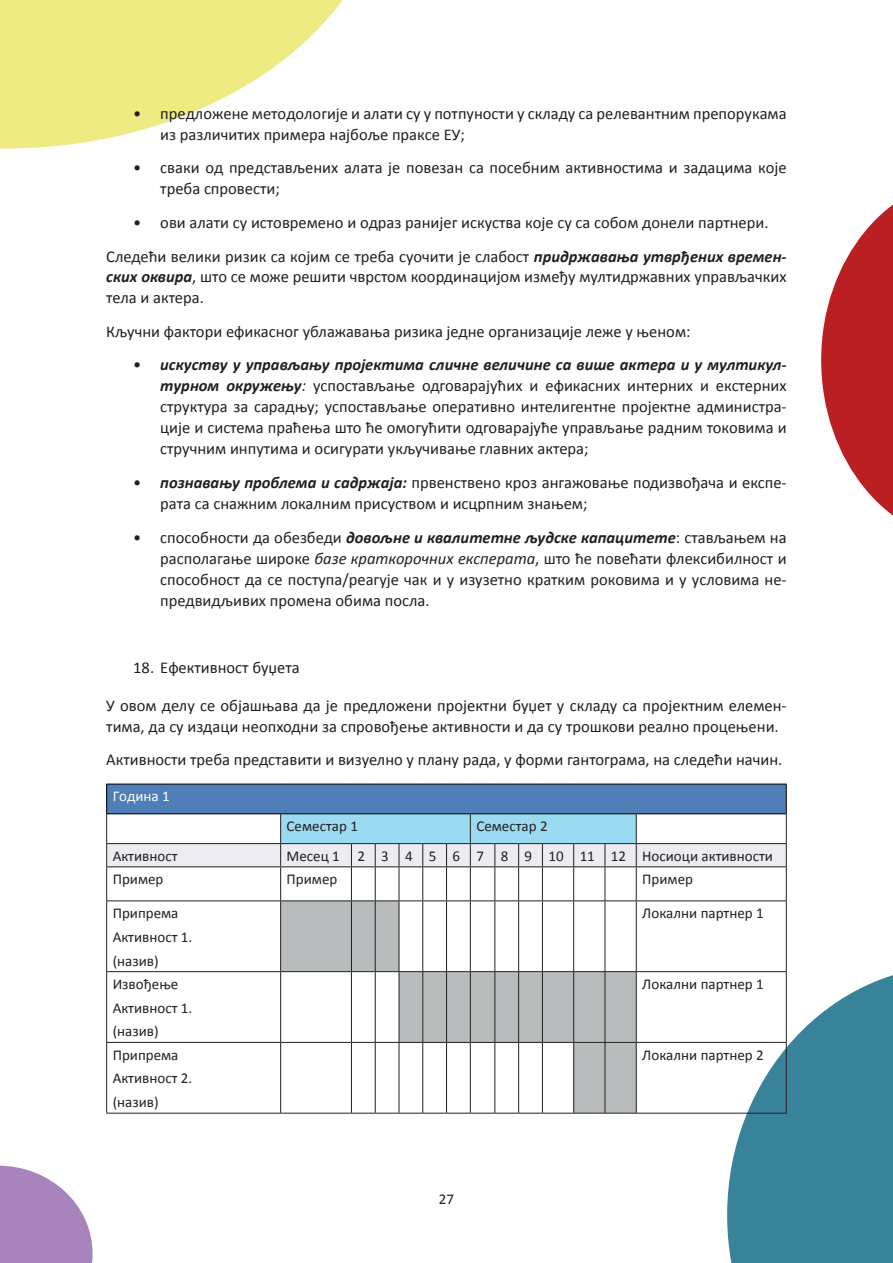
<style>
.page{position:relative;width:893px;height:1263px;background:#fff}
.page>*{position:absolute;margin:0;border:0;box-sizing:border-box;transform-origin:0 0}
.t1{font:16.5px/21px "Calibri";color:#231f20}
.t2{font:15px/23.7px "Calibri";color:#231f20}
.t3{font:15px "Calibri";color:#fff}
.s1{font-weight:700;font-style:italic}
.s2{font-style:italic}
</style>
<div class="page">
<svg style="left:727px;top:965px;width:166px;height:298px;fill:#38839a"></svg>
<svg style="left:821px;top:204px;width:72px;height:312px"></svg>
<svg style="left:0;top:1166px;width:93px;height:97px"></svg>
<svg style="left:0;top:0;width:343px;height:149px;fill:#eeeb82"></svg>
<svg style="left:281px;top:901px;width:355px;height:212px"></svg>
<hr style="left:106px;top:867px;width:1px;height:33px;background:#231f20">
<hr style="left:280px;top:867px;width:1px;height:33px;background:#231f20">
<hr style="left:351px;top:867px;width:1px;height:33px;background:#231f20">
<hr style="left:375px;top:867px;width:1px;height:33px;background:#231f20">
<hr style="left:399px;top:867px;width:1px;height:33px;background:#231f20">
<hr style="left:422px;top:867px;width:1px;height:33px;background:#231f20">
<hr style="left:446px;top:867px;width:1px;height:33px;background:#231f20">
<hr style="left:470px;top:867px;width:1px;height:33px;background:#231f20">
<hr style="left:494px;top:867px;width:1px;height:33px;background:#231f20">
<hr style="left:518px;top:867px;width:1px;height:33px;background:#231f20">
<hr style="left:542px;top:867px;width:1px;height:33px;background:#231f20">
<hr style="left:573px;top:867px;width:1px;height:33px;background:#231f20">
<hr style="left:605px;top:867px;width:1px;height:33px;background:#231f20">
<hr style="left:636px;top:867px;width:1px;height:33px;background:#231f20">
<hr style="left:786px;top:867px;width:1px;height:33px;background:#231f20">
<hr style="left:106px;top:900px;width:175px;height:1px;background:#231f20">
<hr style="left:106px;top:901px;width:1px;height:70px;background:#231f20">
<hr style="left:281px;top:900px;width:70px;height:1px;background:#231f20">
<hr style="left:280px;top:901px;width:1px;height:70px;background:#231f20">
<hr style="left:351px;top:901px;width:1px;height:70px;background:#231f20">
<hr style="left:375px;top:901px;width:1px;height:70px;background:#231f20">
<hr style="left:399px;top:901px;width:1px;height:70px;background:#231f20">
<hr style="left:422px;top:901px;width:1px;height:70px;background:#231f20">
<hr style="left:446px;top:901px;width:1px;height:70px;background:#231f20">
<hr style="left:470px;top:901px;width:1px;height:70px;background:#231f20">
<hr style="left:494px;top:901px;width:1px;height:70px;background:#231f20">
<svg style="left:351px;top:900px;width:191px;height:1px"></svg>
<hr style="left:518px;top:901px;width:1px;height:70px;background:#231f20">
<hr style="left:542px;top:900px;width:32px;height:1px;background:#231f20">
<hr style="left:542px;top:901px;width:1px;height:70px;background:#231f20">
<hr style="left:574px;top:900px;width:31px;height:1px;background:#231f20">
<hr style="left:573px;top:901px;width:1px;height:70px;background:#231f20">
<hr style="left:605px;top:900px;width:31px;height:1px;background:#231f20">
<hr style="left:605px;top:901px;width:1px;height:70px;background:#231f20">
<hr style="left:636px;top:900px;width:151px;height:1px;background:#231f20">
<hr style="left:636px;top:901px;width:1px;height:70px;background:#231f20">
<hr style="left:786px;top:901px;width:1px;height:70px;background:#231f20">
<hr style="left:106px;top:971px;width:175px;height:1px;background:#231f20">
<hr style="left:106px;top:972px;width:1px;height:70px;background:#231f20">
<hr style="left:281px;top:971px;width:70px;height:1px;background:#231f20">
<hr style="left:280px;top:972px;width:1px;height:70px;background:#231f20">
<hr style="left:351px;top:972px;width:1px;height:70px;background:#231f20">
<hr style="left:375px;top:972px;width:1px;height:70px;background:#231f20">
<hr style="left:399px;top:972px;width:1px;height:70px;background:#231f20">
<hr style="left:422px;top:972px;width:1px;height:70px;background:#231f20">
<hr style="left:446px;top:972px;width:1px;height:70px;background:#231f20">
<hr style="left:470px;top:972px;width:1px;height:70px;background:#231f20">
<hr style="left:494px;top:972px;width:1px;height:70px;background:#231f20">
<svg style="left:351px;top:971px;width:191px;height:1px"></svg>
<hr style="left:518px;top:972px;width:1px;height:70px;background:#231f20">
<hr style="left:542px;top:971px;width:32px;height:1px;background:#231f20">
<hr style="left:542px;top:972px;width:1px;height:70px;background:#231f20">
<hr style="left:574px;top:971px;width:31px;height:1px;background:#231f20">
<hr style="left:573px;top:972px;width:1px;height:70px;background:#231f20">
<hr style="left:605px;top:971px;width:31px;height:1px;background:#231f20">
<hr style="left:605px;top:972px;width:1px;height:70px;background:#231f20">
<hr style="left:636px;top:971px;width:151px;height:1px;background:#231f20">
<hr style="left:636px;top:972px;width:1px;height:70px;background:#231f20">
<hr style="left:786px;top:972px;width:1px;height:70px;background:#231f20">
<hr style="left:106px;top:1042px;width:175px;height:1px;background:#231f20">
<hr style="left:106px;top:1043px;width:1px;height:70px;background:#231f20">
<hr style="left:281px;top:1042px;width:70px;height:1px;background:#231f20">
<hr style="left:280px;top:1043px;width:1px;height:70px;background:#231f20">
<hr style="left:351px;top:1043px;width:1px;height:70px;background:#231f20">
<hr style="left:375px;top:1043px;width:1px;height:70px;background:#231f20">
<hr style="left:399px;top:1043px;width:1px;height:70px;background:#231f20">
<hr style="left:422px;top:1043px;width:1px;height:70px;background:#231f20">
<hr style="left:446px;top:1043px;width:1px;height:70px;background:#231f20">
<hr style="left:470px;top:1043px;width:1px;height:70px;background:#231f20">
<hr style="left:494px;top:1043px;width:1px;height:70px;background:#231f20">
<svg style="left:351px;top:1042px;width:191px;height:1px"></svg>
<hr style="left:518px;top:1043px;width:1px;height:70px;background:#231f20">
<hr style="left:542px;top:1042px;width:32px;height:1px;background:#231f20">
<hr style="left:542px;top:1043px;width:1px;height:70px;background:#231f20">
<hr style="left:574px;top:1042px;width:31px;height:1px;background:#231f20">
<hr style="left:573px;top:1043px;width:1px;height:70px;background:#231f20">
<hr style="left:605px;top:1042px;width:31px;height:1px;background:#231f20">
<hr style="left:605px;top:1043px;width:1px;height:70px;background:#231f20">
<hr style="left:636px;top:1042px;width:151px;height:1px;background:#231f20">
<hr style="left:636px;top:1043px;width:1px;height:70px;background:#231f20">
<hr style="left:786px;top:1043px;width:1px;height:70px;background:#231f20">
<hr style="left:106px;top:1113px;width:175px;height:1px;background:#231f20">
<hr style="left:281px;top:1113px;width:70px;height:1px;background:#231f20">
<svg style="left:351px;top:1113px;width:191px;height:1px"></svg>
<hr style="left:542px;top:1113px;width:32px;height:1px;background:#231f20">
<hr style="left:574px;top:1113px;width:31px;height:1px;background:#231f20">
<hr style="left:605px;top:1113px;width:31px;height:1px;background:#231f20">
<hr style="left:636px;top:1113px;width:151px;height:1px;background:#231f20">
<svg style="left:106px;top:784px;width:681px;height:83px"></svg>
<p class="t1" style="left:160px;top:103px;width:628px;text-indent:-27px">• предложене методологије и алати су у потпуности у складу са релевантним препорукама из различитих примера најбоље праксе ЕУ;</p>
<p class="t1" style="left:160px;top:158px;width:628px;text-indent:-27px">• сваки од представљених алата је повезан са посебним активностима и задацима које треба спровести;</p>
<p class="t1" style="left:106px;top:206px;width:682px;line-height:33.5px;text-align:center">• ови алати су истовремено и одраз ранијег искуства које су са собом донели партнери.<br>Следећи велики ризик са којим се треба суочити је слабост <span class="s1">придржавања утврђених времен-</span></p>
<p class="t1" style="left:106px;top:267px;width:682px"><span class="s1">ских оквира</span>, што се може решити чврстом координацијом између мултидржавних управљачких тела и актера.</p>
<p class="t1" style="left:106px;top:321px;width:586px">Кључни фактори ефикасног ублажавања ризика једне организације леже у њеном:</p>
<p class="t1" style="left:160px;top:354px;width:628px;text-align:justify;text-indent:-27px">•<span class="s1">• искуству у управљању пројектима сличне величине са више актера и у мултикул&shy;турном окружењу</span><span class="s2">:</span> успостављање одговарајућих и ефикасних интерних и екстерних структура за сарадњу; успостављање оперативно интелигентне пројектне администра&shy;ције и система праћења што ће омогућити одговарајуће управљање радним токовима и стручним инпутима и осигурати укључивање главних актера;</p>
<p class="t1" style="left:160px;top:472px;width:628px;text-indent:-27px">•<span class="s1">• познавању проблема и садржаја:</span> првенствено кроз ангажовање подизвођача и експе&shy;рата са снажним локалним присуством и исцрпним знањем;</p>
<p class="t1" style="left:160px;top:527px;width:628px;text-align:justify;text-indent:-27px">• способности да обезбеди <span class="s1">довољне и квалитетне људске капацитете</span>: стављањем на располагање широке <span class="s2">базе краткорочних експерата</span>, што ће повећати флексибилност и способност да се поступа/реагује чак и у изузетно кратким роковима и у условима не&shy;предвидљивих промена обима посла.</p>
<p class="t1" style="left:133px;top:657px;width:168px">18. Ефективност буџета</p>
<p class="t1" style="left:106px;top:695px;width:682px">У овом делу се објашњава да је предложени пројектни буџет у складу са пројектним елемен&shy;тима, да су издаци неопходни за спровођење активности и да су трошкови реално процењени.</p>
<p class="t1" style="left:106px;top:749px;width:678px">Активности треба представити и визуелно у плану рада, у форми гантограма, на следећи начин.</p>
<p class="t3" style="left:113px;top:787px;width:59px">Година 1</p>
<p class="t2" style="left:287px;top:814px;width:73px">Семестар 1</p>
<p class="t2" style="left:476px;top:814px;width:73px">Семестар 2</p>
<p class="t2" style="left:113px;top:844px;width:66px">Активност</p>
<p class="t2" style="left:287px;top:844px;width:488px">Месец 1 2 3 4 5 6 7 8 9 10 11 12 Носиоци активности</p>
<p class="t2" style="left:113px;top:867px;width:52px">Пример</p>
<p class="t2" style="left:287px;top:867px;width:52px">Пример</p>
<p class="t2" style="left:642px;top:867px;width:52px">Пример</p>
<p class="t2" style="left:113px;top:901px;width:81px">Припрема<br>Активност 1. (назив)</p>
<p class="t2" style="left:642px;top:901px;width:123px">Локални партнер 1</p>
<p class="t2" style="left:113px;top:972px;width:81px">Извођење<br>Активност 1. (назив)</p>
<p class="t2" style="left:642px;top:972px;width:123px">Локални партнер 1</p>
<p class="t2" style="left:113px;top:1043px;width:81px">Припрема<br>Активност 2. (назив)</p>
<p class="t2" style="left:642px;top:1043px;width:123px">Локални партнер 2</p>
<p class="t2" style="left:439px;top:1187px;width:17px">27</p>
</div>
